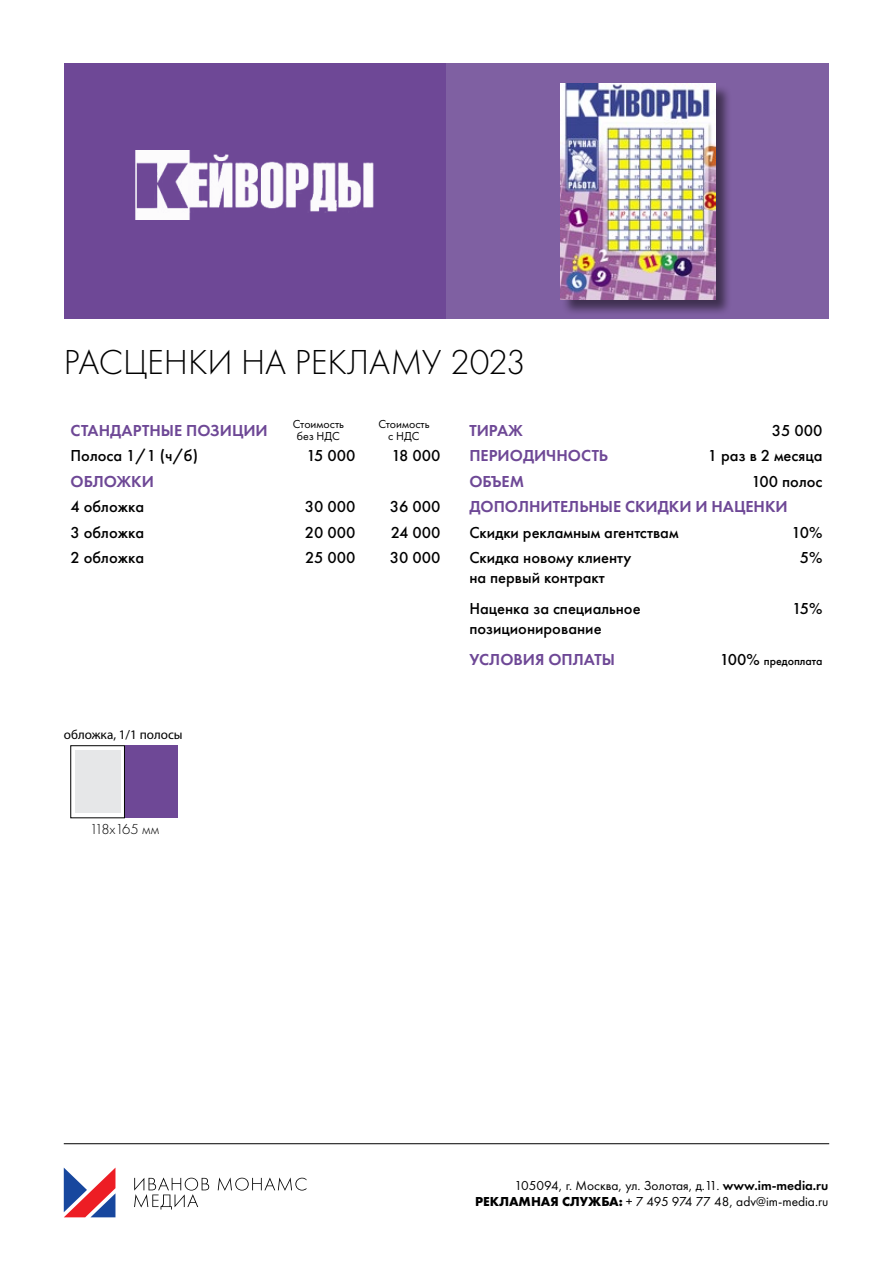
<style>
.page{position:relative;width:893px;height:1263px;background:#fff}
.page>*{position:absolute;margin:0;border:0;box-sizing:border-box;transform-origin:0 0}
.t1{font:300 36px "Futura PT";color:#000}
.t2{font:500 16.5px/19.8px "Futura PT";color:#000}
.t3{font:600 16.5px "Futura PT";color:#6e4896}
.t4{font:300 15px "Futura PT";color:#000}
.t5{font:13.5px/16.2px "Futura PT";color:#000;text-align:right}
.t6{font:13.2px "Myriad Pro";color:#000}
.t7{font:12px/12px "Futura PT";color:#000;text-align:center}
.t8{font:500 12px "Futura PT";color:#000}
.s1{font-size:16.5px}
.s2{font-weight:600}
.s3{font-weight:700}
</style>
<div class="page">
<div style="left:64px;top:64px;width:382px;height:255px;background:#6e4896"></div>
<div style="left:446px;top:64px;width:383px;height:255px;background:#7f60a2"></div>
<img style="left:135px;top:151px;width:239px;height:68px">
<div style="left:561px;top:84px;width:171px;height:232px;background:#000;opacity:.5"></div>
<img style="left:560px;top:84px;width:155px;height:215px">
<div style="left:125px;top:746px;width:53px;height:72px;background:#6e4896"></div>
<div style="left:75px;top:750px;width:45px;height:63px;background:#e6e7e8"></div>
<svg style="left:64px;top:1168px;width:51px;height:49px"></svg>
<svg style="left:218px;top:1177px;width:88px;height:14px"></svg>
<svg style="left:134px;top:1177px;width:75px;height:32px"></svg>
<hr style="left:64px;top:1143px;width:765px;height:1px;background:#000">
<h1 class="t1" style="left:64px;top:342px;width:463px">РАСЦЕНКИ НА РЕКЛАМУ 2023</h1>
<p class="t3" style="left:71px;top:420px;width:199px">СТАНДАРТНЫЕ ПОЗИЦИИ</p>
<p class="t7" style="left:293px;top:418px;width:53px">Стоимость без НДС</p>
<p class="t7" style="left:378px;top:418px;width:53px">Стоимость с НДС</p>
<p class="t2" style="left:71px;top:446px;width:129px">Полоса 1/1 (ч/б)</p>
<p class="t2" style="left:307px;top:446px;width:50px">15 000</p>
<p class="t2" style="left:392px;top:446px;width:50px">18 000</p>
<p class="t3" style="left:71px;top:471px;width:85px">ОБЛОЖКИ</p>
<p class="t2" style="left:71px;top:497px;width:75px">4 обложка</p>
<p class="t2" style="left:305px;top:497px;width:52px">30 000</p>
<p class="t2" style="left:390px;top:497px;width:52px">36 000</p>
<p class="t2" style="left:71px;top:522px;width:75px">3 обложка</p>
<p class="t2" style="left:305px;top:522px;width:52px">20 000</p>
<p class="t2" style="left:391px;top:522px;width:51px">24 000</p>
<p class="t2" style="left:71px;top:548px;width:75px">2 обложка</p>
<p class="t2" style="left:305px;top:548px;width:52px">25 000</p>
<p class="t2" style="left:390px;top:548px;width:52px">30 000</p>
<p class="t6" style="left:64px;top:727px;width:120px">обложка, 1/1 полосы</p>
<p class="t3" style="left:469px;top:420px;width:55px">ТИРАЖ</p>
<p class="t2" style="left:772px;top:420px;width:52px">35 000</p>
<p class="t3" style="left:469px;top:445px;width:140px">ПЕРИОДИЧНОСТЬ</p>
<p class="t2" style="left:708px;top:446px;width:116px">1 раз в 2 месяца</p>
<p class="t3" style="left:469px;top:471px;width:56px">ОБЪЕМ</p>
<p class="t2" style="left:751px;top:471px;width:72px">100 полос</p>
<p class="t3" style="left:469px;top:496px;width:320px">ДОПОЛНИТЕЛЬНЫЕ СКИДКИ И НАЦЕНКИ</p>
<p class="t2" style="left:469px;top:522px;width:211px">Скидки рекламным агентствам</p>
<p class="t2" style="left:792px;top:522px;width:32px">10%</p>
<p class="t2" style="left:469px;top:548px;width:164px">Cкидка новому клиенту на первый контракт</p>
<p class="t2" style="left:800px;top:548px;width:24px">5%</p>
<p class="t2" style="left:469px;top:599px;width:173px">Наценка за специальное позиционирование</p>
<p class="t2" style="left:792px;top:599px;width:32px">15%</p>
<p class="t3" style="left:469px;top:649px;width:147px">УСЛОВИЯ ОПЛАТЫ</p>
<p class="t8" style="left:720px;top:654px;width:104px"><span class="s1">100%</span> предоплата</p>
<p class="t4" style="left:90px;top:820px;width:71px">118x165 мм</p>
<p class="t5" style="left:475px;top:1177px;width:355px">105094, г. Москва, ул. Золотая, д.11. <span class="s2">www.im-media.ru<br></span><span class="s3">РЕКЛАМНАЯ СЛУЖБА:</span> + 7 495 974 77 48, adv@im-media.ru</p>
</div>
